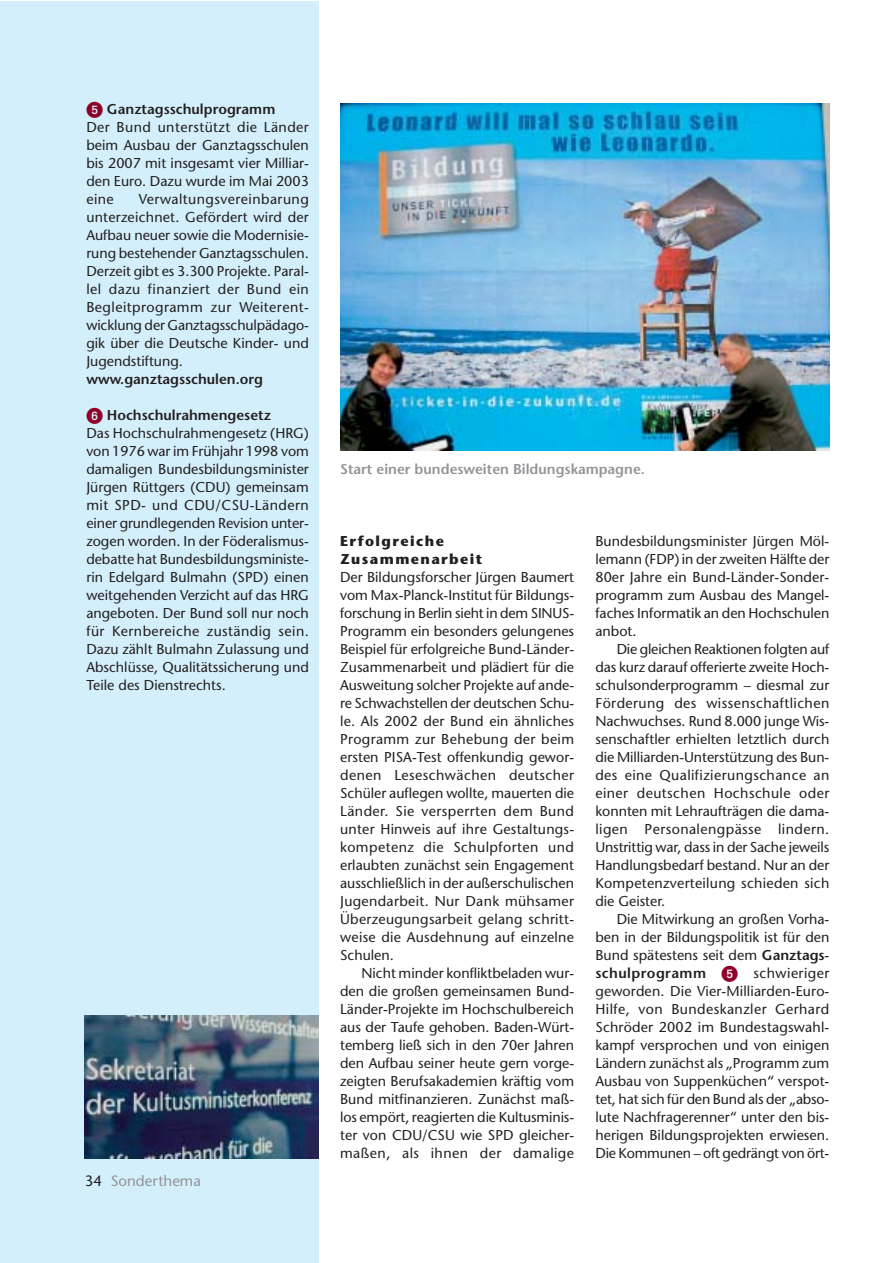
<style>
.page{position:relative;width:893px;height:1263px;background:#fff}
.page>*{position:absolute;margin:0;border:0;box-sizing:border-box;transform-origin:0 0}
.t1{font:15px "Stone Sans";color:#939497}
.t2{font:14.25px/18px "Stone Sans";color:#231f1f;text-align:justify}
.t3{font:600 14.25px "Stone Sans";color:#231f1f}
.t4{font:600 14.25px "Stone Sans";color:#939497}
.t5{font:700 14.25px/18px "Stone Sans";letter-spacing:.1em;color:#231f1f}
.s1{color:#231f1f}
.s2{font-weight:600}
</style>
<div class="page">
<div style="left:0;top:2px;width:319px;height:1261px;background:#d4effc"></div>
<img style="left:340px;top:104px;width:489px;height:346px">
<img style="left:85px;top:1016px;width:234px;height:142px">
<p class="t3" style="left:107px;top:103px;width:170px">Ganztagsschulprogramm</p>
<p class="t2" style="left:86px;top:119px;width:224px">Der Bund unterstützt die Länder beim Ausbau der Ganztagsschulen bis 2007 mit insgesamt vier Milliar&shy;den Euro. Dazu wurde im Mai 2003 eine</p>
<p class="t2" style="left:86px;top:191px;width:224px;text-indent:52px">Verwaltungsvereinbarung unterzeichnet. Gefördert wird der Aufbau neuer sowie die Modernisie&shy;rung bestehender Ganztagsschulen.<br>Derzeit gibt es 3.300 Projekte. Paral&shy;lel dazu finanziert der Bund ein Begleitprogramm zur Weiterent&shy;wicklung der Ganztagsschulpädago&shy;gik über die Deutsche Kinder- und Jugendstiftung.</p>
<p class="t3" style="left:86px;top:373px;width:178px">www.ganztagsschulen.org</p>
<p class="t3" style="left:107px;top:409px;width:165px">Hochschulrahmengesetz</p>
<p class="t2" style="left:86px;top:425px;width:224px">Das Hochschulrahmengesetz (HRG) von 1976 war im Frühjahr 1998 vom damaligen Bundesbildungsminister Jürgen Rüttgers (CDU) gemeinsam mit SPD- und CDU/CSU-Ländern einer grundlegenden Revision unter&shy;zogen worden. In der Föderalismus&shy;debatte hat Bundesbildungsministe&shy;rin Edelgard Bulmahn (SPD) einen weitgehenden Verzicht auf das HRG angeboten. Der Bund soll nur noch für Kernbereiche zuständig sein.<br>Dazu zählt Bulmahn Zulassung und Abschlüsse, Qualitätssicherung und Teile des Dienstrechts.</p>
<p class="t1" style="left:85px;top:1175px;width:117px"><span class="s1">34</span> Sonderthema</p>
<p class="t4" style="left:340px;top:463px;width:306px">Start einer bundesweiten Bildungskampagne.</p>
<p class="t5" style="left:340px;top:533px;width:144px">Erfolgreiche<br>Zusammenarbeit</p>
<p class="t2" style="left:340px;top:569px;width:235px">Der Bildungsforscher Jürgen Baumert vom Max-Planck-Institut für Bildungs&shy;forschung in Berlin sieht in dem SINUS-Programm ein besonders gelungenes Beispiel für erfolgreiche Bund-Länder-Zusammenarbeit und plädiert für die Ausweitung solcher Projekte auf ande&shy;re Schwachstellen der deutschen Schu&shy;le. Als 2002 der Bund ein ähnliches Programm zur Behebung der beim ersten PISA-Test offenkundig gewor&shy;denen Leseschwächen deutscher Schüler auflegen wollte, mauerten die Länder. Sie versperrten dem Bund unter Hinweis auf ihre Gestaltungs&shy;kompetenz die Schulpforten und erlaubten zunächst sein Engagement ausschließlich in der außerschulischen Jugendarbeit. Nur Dank mühsamer Überzeugungsarbeit gelang schritt&shy;weise die Ausdehnung auf einzelne Schulen.</p>
<p class="t2" style="left:340px;top:965px;width:235px;text-indent:21px">Nicht minder konfliktbeladen wur&shy;den die großen gemeinsamen Bund-Länder-Projekte im Hochschulbereich aus der Taufe gehoben. Baden-Würt&shy;temberg ließ sich in den 70er Jahren den Aufbau seiner heute gern vorge&shy;zeigten Berufsakademien kräftig vom Bund mitfinanzieren. Zunächst maß&shy;los empört, reagierten die Kultusminis&shy;ter von CDU/CSU wie SPD gleicher&shy;maßen, als ihnen der damalige</p>
<p class="t2" style="left:595px;top:533px;width:235px">Bundesbildungsminister Jürgen Möl&shy;lemann (FDP) in der zweiten Hälfte der 80er Jahre ein Bund-Länder-Sonder&shy;programm zum Ausbau des Mangel&shy;faches Informatik an den Hochschulen anbot.</p>
<p class="t2" style="left:595px;top:641px;width:235px;text-indent:21px">Die gleichen Reaktionen folgten auf das kurz darauf offerierte zweite Hoch&shy;schulsonderprogramm – diesmal zur Förderung des wissenschaftlichen Nachwuchses. Rund 8.000 junge Wis&shy;senschaftler erhielten letztlich durch die Milliarden-Unterstützung des Bun&shy;des eine Qualifizierungschance an einer deutschen Hochschule oder konnten mit Lehraufträgen die dama&shy;ligen Personalengpässe lindern.<br>Unstrittig war, dass in der Sache jeweils Handlungsbedarf bestand. Nur an der Kompetenzverteilung schieden sich die Geister.</p>
<p class="t2" style="left:595px;top:911px;width:235px;text-indent:21px">Die Mitwirkung an großen Vorha&shy;ben in der Bildungspolitik ist für den Bund spätestens seit dem <span class="s2">Ganztags&shy;schulprogramm</span></p>
<p class="t2" style="left:595px;top:965px;width:235px;text-indent:158px">schwieriger geworden. Die Vier-Milliarden-Euro-Hilfe, von Bundeskanzler Gerhard Schröder 2002 im Bundestagswahl&shy;kampf versprochen und von einigen Ländern zunächst als „Programm zum Ausbau von Suppenküchen“ verspot&shy;tet, hat sich für den Bund als der „abso&shy;lute Nachfragerenner“ unter den bis&shy;herigen Bildungsprojekten erwiesen.<br>Die Kommunen – oft gedrängt von ört-</p>
</div>
